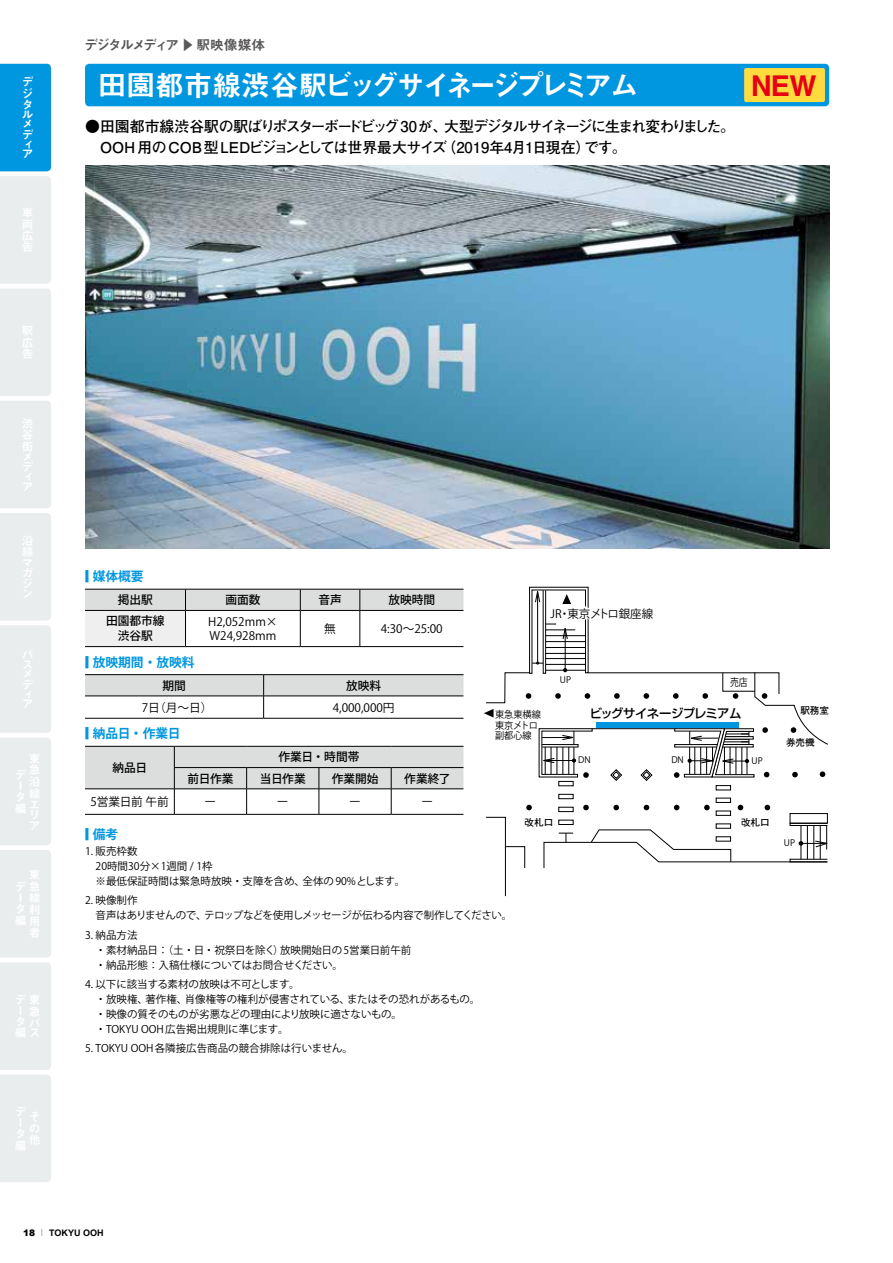
<style>
.page{position:relative;width:893px;height:1263px;background:#fff}
.page>*{position:absolute;margin:0;border:0;box-sizing:border-box;transform-origin:0 0}
.t1{font:28.65px "Midashi Go Pro MB31";letter-spacing:-.11em;color:#fff}
.t2{font:700 28.65px "Helvetica";color:#e60012}
.t3{font:700 14.85px/21.3px "Futo Go B101 Pro";letter-spacing:-.08em;color:#000}
.t4{font:13.8px "Midashi Go Pro MB31";letter-spacing:-.15em;color:#595757}
.t5{font:13.8px "Midashi Go Pro MB31";letter-spacing:-.12em;color:#595757}
.t6{font:700 12.75px "Koz Go Pro";color:#0097e0}
.t7{font:500 12.3px "Shin Go Pro";letter-spacing:-.05em;color:#000}
.t8{font:11.7px/13.8px "Koz Go Pro";color:#000}
.t9{font:500 11.7px/15px "Koz Go Pro";color:#000;text-align:center}
.t10{font:11.7px/11.4px "Midashi Go Pro MB31";color:#fff}
.t11{font:11.55px "Koz Go Pro";letter-spacing:-.01em;color:#000}
.t12{font:10.5px/15px "Koz Go Pro";color:#000}
.t13{font:10.5px/15px "Koz Go Pro";letter-spacing:-.03em;color:#000}
.t14{font:10.35px "Koz Go Pro";color:#000;scale:.85 1}
.t15{font:9.6px/10.8px "Koz Go Pro";color:#000;scale:.95 1}
.t16{font:700 9.6px "Futo Go B101 Pro";color:#000}
.t17{font:700 9px "Arial";color:#000}
.t18{font:8.85px "Koz Go Pro";color:#000}
.s1{font-size:15.3px}
.s2{font-weight:900}
.s3{font-family:"Koz Min Pro";font-weight:400;font-size:6.75px}
</style>
<div class="page">
<div style="left:85px;top:64px;width:744px;height:42px;background:#0097e0;border-radius:4px"></div>
<div style="left:744px;top:68px;width:81px;height:34px;background:#ffdb3f;border-radius:2px"></div>
<img style="left:85px;top:166px;width:744px;height:383px">
<svg style="left:85px;top:589px;width:378px;height:57px"></svg>
<hr style="left:85px;top:610px;width:100px;height:1px;background:#000">
<hr style="left:185px;top:610px;width:115px;height:1px;background:#000">
<hr style="left:185px;top:611px;width:1px;height:35px;background:#000">
<hr style="left:300px;top:610px;width:60px;height:1px;background:#000">
<hr style="left:300px;top:611px;width:1px;height:35px;background:#000">
<hr style="left:360px;top:610px;width:103px;height:1px;background:#000">
<hr style="left:360px;top:611px;width:1px;height:35px;background:#000">
<hr style="left:85px;top:646px;width:100px;height:1px;background:#000">
<hr style="left:185px;top:646px;width:115px;height:1px;background:#000">
<hr style="left:300px;top:646px;width:60px;height:1px;background:#000">
<hr style="left:360px;top:646px;width:103px;height:1px;background:#000">
<hr style="left:85px;top:674px;width:179px;height:1px;background:#000">
<hr style="left:264px;top:674px;width:199px;height:1px;background:#000">
<svg style="left:85px;top:675px;width:378px;height:43px"></svg>
<hr style="left:85px;top:718px;width:179px;height:1px;background:#000">
<hr style="left:264px;top:718px;width:199px;height:1px;background:#000">
<svg style="left:85px;top:746px;width:378px;height:68px"></svg>
<hr style="left:85px;top:814px;width:89px;height:1px;background:#000">
<hr style="left:174px;top:814px;width:73px;height:1px;background:#000">
<hr style="left:247px;top:814px;width:72px;height:1px;background:#000">
<hr style="left:319px;top:814px;width:72px;height:1px;background:#000">
<hr style="left:391px;top:814px;width:72px;height:1px;background:#000">
<svg style="left:486px;top:816px;width:39px;height:53px"></svg>
<div style="left:790px;top:813px;width:38px;height:11px;border:1px solid #000"></div>
<div style="left:558px;top:820px;width:15px;height:5px;border:1px solid #000"></div>
<div style="left:558px;top:807px;width:15px;height:5px;border:1px solid #000"></div>
<div style="left:558px;top:794px;width:15px;height:5px;border:1px solid #000"></div>
<div style="left:558px;top:781px;width:15px;height:5px;border:1px solid #000"></div>
<div style="left:716px;top:811px;width:15px;height:5px;border:1px solid #000"></div>
<div style="left:716px;top:798px;width:15px;height:5px;border:1px solid #000"></div>
<div style="left:716px;top:785px;width:15px;height:5px;border:1px solid #000"></div>
<svg style="left:583px;top:805px;width:6px;height:5px"></svg>
<svg style="left:526px;top:805px;width:6px;height:5px"></svg>
<svg style="left:613px;top:805px;width:6px;height:5px"></svg>
<svg style="left:644px;top:805px;width:5px;height:5px"></svg>
<svg style="left:674px;top:805px;width:5px;height:5px"></svg>
<svg style="left:704px;top:805px;width:6px;height:5px"></svg>
<svg style="left:738px;top:805px;width:5px;height:5px"></svg>
<svg style="left:765px;top:805px;width:5px;height:5px"></svg>
<hr style="left:505px;top:847px;width:1px;height:49px;background:#000">
<svg style="left:543px;top:825px;width:285px;height:43px"></svg>
<svg style="left:484px;top:587px;width:344px;height:194px"></svg>
<svg style="left:0;top:64px;width:51px;height:1118px;background:#d4e5ed"></svg>
<p class="t10" style="left:22px;top:75px;width:13px;text-align:justify">デジタ</p>
<p class="t10" style="left:22px;top:109px;width:13px;line-height:9.1px">ルメ</p>
<p class="t10" style="left:22px;top:128px;width:13px;line-height:9.9px">ディア</p>
<p class="t10" style="left:22px;top:240px;width:12px">告</p>
<p class="t10" style="left:22px;top:346px;width:12px">告</p>
<p class="t10" style="left:22px;top:416px;width:13px">渋</p>
<p class="t10" style="left:22px;top:534px;width:13px">沿</p>
<p class="t10" style="left:22px;top:657px;width:12px">ス</p>
<p class="t10" style="left:29px;top:763px;width:13px">急沿</p>
<p class="t10" style="left:29px;top:797px;width:12px">エ</p>
<p class="t10" style="left:29px;top:1005px;width:12px">急</p>
<p class="t10" style="left:15px;top:1026px;width:26px">編ス</p>
<h3 class="t4" style="left:84px;top:34px;width:97px">デジタルメディア</h3>
<h3 class="t5" style="left:199px;top:38px;width:15px;rotate:90deg">▲</h3>
<h3 class="t5" style="left:196px;top:34px;width:71px">駅映像媒体</h3>
<h1 class="t1" style="left:98px;top:62px;width:542px">田園都市線渋谷駅ビッグサイネージプレミアム</h1>
<h2 class="t3" style="left:100px;top:114px;width:636px;text-indent:-15px">● 田園都市線渋谷駅の駅ばりポスターボードビッグ 30 が、大型デジタルサイネージに生まれ変わりました。<br>OOH用のCOB型LEDビジョンとしては世界最大サイズ（2019年4月1日現在）です。</h2>
<h1 class="t2" style="left:751px;top:69px;width:67px">NEW</h1>
<p class="t6" style="left:85px;top:568px;width:60px"><span class="s1">■</span> 媒体概要</p>
<p class="t9" style="left:118px;top:593px;width:37px">掲出駅</p>
<p class="t9" style="left:225px;top:593px;width:37px">画面数</p>
<p class="t9" style="left:318px;top:593px;width:25px">音声</p>
<p class="t9" style="left:388px;top:593px;width:48px">放映時間</p>
<p class="t9" style="left:106px;top:614px;width:60px">田園都市線渋谷駅</p>
<p class="t8" style="left:208px;top:615px;width:71px">H2,052mm×<br>W24,928mm</p>
<p class="t8" style="left:324px;top:622px;width:13px">無</p>
<p class="t8" style="left:381px;top:622px;width:63px">4:30～25:00</p>
<p class="t6" style="left:85px;top:654px;width:111px"><span class="s1">■</span> 放映期間・放映料</p>
<p class="t9" style="left:163px;top:678px;width:25px">期間</p>
<p class="t9" style="left:346px;top:678px;width:37px">放映料</p>
<p class="t8" style="left:142px;top:701px;width:72px">7日（月〜日）</p>
<p class="t8" style="left:333px;top:701px;width:63px">4,000,000円</p>
<p class="t6" style="left:85px;top:725px;width:97px"><span class="s1">■</span> 納品日・作業日</p>
<p class="t9" style="left:113px;top:761px;width:36px">納品日</p>
<p class="t9" style="left:278px;top:750px;width:82px">作業日・時間帯</p>
<p class="t9" style="left:188px;top:771px;width:47px">前日作業</p>
<p class="t9" style="left:260px;top:771px;width:47px">当日作業</p>
<p class="t9" style="left:332px;top:771px;width:48px">作業開始</p>
<p class="t9" style="left:404px;top:771px;width:48px">作業終了</p>
<p class="t11" style="left:551px;top:606px;width:104px">JR・東京メトロ銀座線</p>
<p class="t18" style="left:560px;top:674px;width:13px">UP</p>
<p class="t14" style="left:730px;top:675px;width:22px">売店</p>
<p class="t15" style="left:495px;top:709px;width:50px">東急東横線東京メトロ副都心線</p>
<p class="t7" style="left:590px;top:703px;width:153px">ビッグサイネージプレミアム</p>
<p class="t18" style="left:578px;top:754px;width:14px">DN</p>
<p class="t18" style="left:671px;top:754px;width:14px">DN</p>
<p class="t18" style="left:752px;top:755px;width:13px">UP</p>
<p class="t8" style="left:90px;top:795px;width:80px">5営業日前 午前</p>
<p class="t8" style="left:205px;top:795px;width:13px">ー</p>
<p class="t8" style="left:277px;top:795px;width:13px">ー</p>
<p class="t8" style="left:349px;top:795px;width:13px">ー</p>
<p class="t8" style="left:421px;top:795px;width:13px">ー</p>
<p class="t6" style="left:85px;top:826px;width:35px"><span class="s1">■</span> 備考</p>
<p class="t12" style="left:96px;top:844px;width:311px;text-indent:-10px">1. 販売枠数<br>20時間30分×1週間 / 1枠<br>※最低保証時間は緊急時放映・支障を含め、全体の 90%とします。</p>
<p class="t13" style="left:96px;top:893px;width:418px;text-indent:-10px">2. 映像制作<br>音声はありませんので、テロップなどを使用しメッセージが伝わる内容で制作してください。</p>
<p class="t12" style="left:96px;top:928px;width:317px;text-indent:-10px">3. 納品方法<br>・素材納品日： （土・日・祝祭日を除く）放映開始日の 5営業日前午前・納品形態：入稿仕様についてはお問合せください。</p>
<p class="t12" style="left:96px;top:977px;width:386px;text-indent:-10px">4. 以下に該当する素材の放映は不可とします。<br>・放映権、著作権、肖像権等の権利が侵害されている、またはその恐れがあるもの。・映像の質そのものが劣悪などの理由により放映に適さないもの。<br>・TOKYU OOH 広告掲出規則に準じます。</p>
<p class="t12" style="left:85px;top:1041px;width:269px">5. TOKYU OOH 各隣接広告商品の競合排除は行いません。</p>
<p class="t16" style="left:525px;top:814px;width:30px">改札口</p>
<p class="t16" style="left:741px;top:815px;width:30px">改札口</p>
<p class="t16" style="left:800px;top:702px;width:30px">駅務室</p>
<p class="t16" style="left:786px;top:735px;width:30px">券売機</p>
<p class="t18" style="left:784px;top:837px;width:13px">UP</p>
<p class="t17" style="left:23px;top:1226px;width:82px"><span class="s2">18</span> <span class="s3">｜</span> TOKYU OOH</p>
</div>
